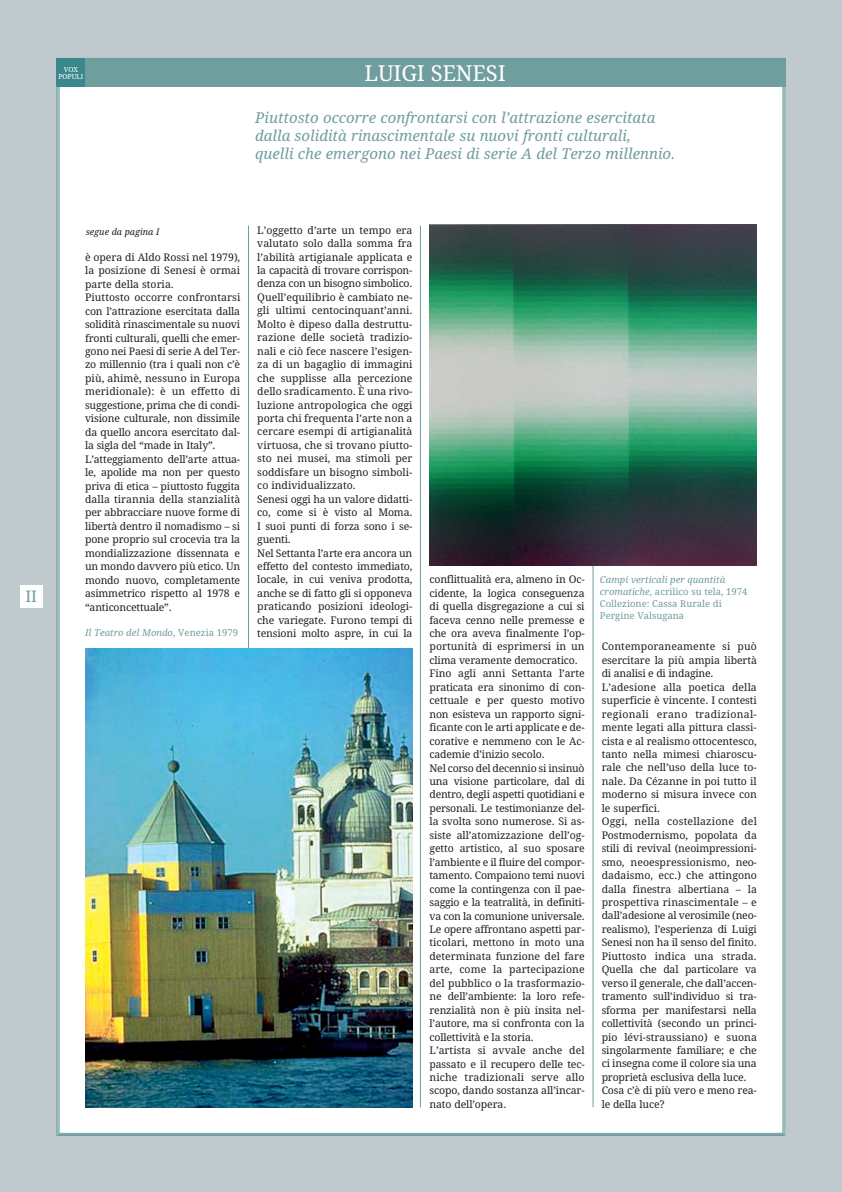
<style>
.page{position:relative;width:842px;height:1192px;background:#c0c9cd}
.page>*{position:absolute;margin:0;border:0;box-sizing:border-box;transform-origin:0 0}
.t1{font:22px "Droid Serif";letter-spacing:-.01em;color:#fff}
.t2{font:16px "Droid Serif";color:#709d9e}
.t3{font:italic 15px/18px "Droid Serif";color:#709d9e}
.t4{font:10.5px/13.5px "Droid Serif";letter-spacing:-.015em;color:#231f20}
.t5{font:9.5px/12px "Droid Serif";color:#709d9e}
.t6{font:italic 9.5px "Droid Serif";color:#709d9e}
.t7{font:italic 9px "Droid Serif";color:#231f20}
.t8{font:7px/7.5px "Droid Serif";letter-spacing:-.02em;color:#fff;text-align:center}
.s1{font-style:normal}
.s2{font-style:italic}
</style>
<div class="page">
<div style="left:57px;top:58px;width:728px;height:1077px;background:#fff"></div>
<div style="left:85px;top:59px;width:700px;height:28px;background:#709d9e"></div>
<div style="left:20px;top:585px;width:23px;height:23px;background:#fff"></div>
<hr style="left:248px;top:225px;width:1px;height:882px;background:#709d9e">
<hr style="left:420px;top:225px;width:1px;height:882px;background:#709d9e">
<hr style="left:593px;top:225px;width:1px;height:882px;background:#709d9e">
<img style="left:429px;top:224px;width:328px;height:341px">
<img style="left:85px;top:648px;width:328px;height:459px">
<div style="left:57px;top:58px;width:28px;height:29px;background:#3a888d"></div>
<p class="t8" style="left:59px;top:65px;width:26px">VOX<br>POPULI</p>
<h1 class="t1" style="left:365px;top:60px;width:143px">LUIGI SENESI</h1>
<h3 class="t3" style="left:255px;top:108px;width:422px">Piuttosto occorre confrontarsi con l’attrazione esercitata dalla solidità rinascimentale su nuovi fronti culturali,<br>quelli che emergono nei Paesi di serie A del Terzo millennio.</h3>
<h2 class="t2" style="left:25px;top:587px;width:13px">II</h2>
<p class="t7" style="left:86px;top:227px;width:75px">segue da pagina I</p>
<p class="t4" style="left:85px;top:250px;width:157px">è opera di Aldo Rossi nel 1979), la posizione di Senesi è ormai parte della storia.<br>Piuttosto occorre confrontarsi con l’attrazione esercitata dalla solidità rinascimentale su nuovi fronti culturali, quelli che emer&shy;gono nei Paesi di serie A del Ter&shy;zo millennio (tra i quali non c’è più, ahimè, nessuno in Europa meridionale): è un effetto di suggestione, prima che di condi&shy;visione culturale, non dissimile da quello ancora esercitato dal&shy;la sigla del “made in Italy”.<br>L’atteggiamento dell’arte attua&shy;le, apolide ma non per questo priva di etica – piuttosto fuggita dalla tirannia della stanzialità per abbracciare nuove forme di libertà dentro il nomadismo – si pone proprio sul crocevia tra la mondializzazione dissennata e un mondo davvero più etico. Un mondo nuovo, completamente asimmetrico rispetto al 1978 e “anticoncettuale”.</p>
<p class="t6" style="left:85px;top:627px;width:155px">Il Teatro del Mondo<span class="s1">, Venezia 1979</span></p>
<p class="t4" style="left:257px;top:223px;width:157px">L’oggetto d’arte un tempo era valutato solo dalla somma fra l’abilità artigianale applicata e la capacità di trovare corrispon&shy;denza con un bisogno simbolico.<br>Quell’equilibrio è cambiato ne&shy;gli ultimi centocinquant’anni.<br>Molto è dipeso dalla destruttu&shy;razione delle società tradizio&shy;nali e ciò fece nascere l’esigen&shy;za di un bagaglio di immagini che supplisse alla percezione dello sradicamento. È una rivo&shy;luzione antropologica che oggi porta chi frequenta l’arte non a cercare esempi di artigianalità virtuosa, che si trovano piutto&shy;sto nei musei, ma stimoli per soddisfare un bisogno simboli&shy;co individualizzato.<br>Senesi oggi ha un valore didatti&shy;co, come si è visto al Moma.<br>I suoi punti di forza sono i se&shy;guenti.<br>Nel Settanta l’arte era ancora un effetto del contesto immediato, locale, in cui veniva prodotta, anche se di fatto gli si opponeva praticando posizioni ideologi&shy;che variegate. Furono tempi di tensioni molto aspre, in cui la</p>
<p class="t4" style="left:429px;top:573px;width:157px">conflittualità era, almeno in Oc&shy;cidente, la logica conseguenza di quella disgregazione a cui si faceva cenno nelle premesse e che ora aveva finalmente l’op&shy;portunità di esprimersi in un clima veramente democratico.<br>Fino agli anni Settanta l’arte praticata era sinonimo di con&shy;cettuale e per questo motivo non esisteva un rapporto signi&shy;ficante con le arti applicate e de&shy;corative e nemmeno con le Ac&shy;cademie d’inizio secolo.<br>Nel corso del decennio si insinuò una visione particolare, dal di dentro, degli aspetti quotidiani e personali. Le testimonianze del&shy;la svolta sono numerose. Si as&shy;siste all’atomizzazione dell’og - getto artistico, al suo sposare l’ambiente e il fluire del compor&shy;tamento. Compaiono temi nuovi come la contingenza con il pae&shy;saggio e la teatralità, in definiti&shy;va con la comunione universale.<br>Le opere affrontano aspetti par&shy;ticolari, mettono in moto una determinata funzione del fare arte, come la partecipazione del pubblico o la trasformazio&shy;ne dell’ambiente: la loro refe&shy;renzialità non è più insita nel&shy;l’autore, ma si confronta con la collettività e la storia.<br>L’artista si avvale anche del passato e il recupero delle tec&shy;niche tradizionali serve allo scopo, dando sostanza all’incar&shy;nato dell’opera.</p>
<p class="t5" style="left:600px;top:574px;width:149px"><span class="s2">Campi verticali per quantità cromatiche</span>, acrilico su tela, 1974<br>Collezione: Cassa Rurale di<br>Pergine Valsugana</p>
<p class="t4" style="left:602px;top:640px;width:157px">Contemporaneamente si può esercitare la più ampia libertà di analisi e di indagine.<br>L’adesione alla poetica della superficie è vincente. I contesti regionali erano tradizional&shy;mente legati alla pittura classi&shy;cista e al realismo ottocentesco, tanto nella mimesi chiaroscu&shy;rale che nell’uso della luce to&shy;nale. Da Cézanne in poi tutto il moderno si misura invece con le superfici.<br>Oggi, nella costellazione del<br>Postmo dernismo, popolata da stili di revival (neoimpressioni&shy;smo, neoespressionismo, neo - dadaismo, ecc.) che attingono dalla finestra albertiana – la prospettiva rinascimentale – e dall’adesione al verosimile (neo&shy;realismo), l’esperienza di Luigi<br>Senesi non ha il senso del finito.<br>Piuttosto indica una strada.<br>Quella che dal particolare va verso il generale, che dall’accen&shy;tramento sull’individuo si tra&shy;sforma per manifestarsi nella collettività (secondo un princi&shy;pio lévi-straussiano) e suona singolarmente familiare; e che ci insegna come il colore sia una proprietà esclusiva della luce.<br>Cosa c’è di più vero e meno rea&shy;le della luce?</p>
</div>
